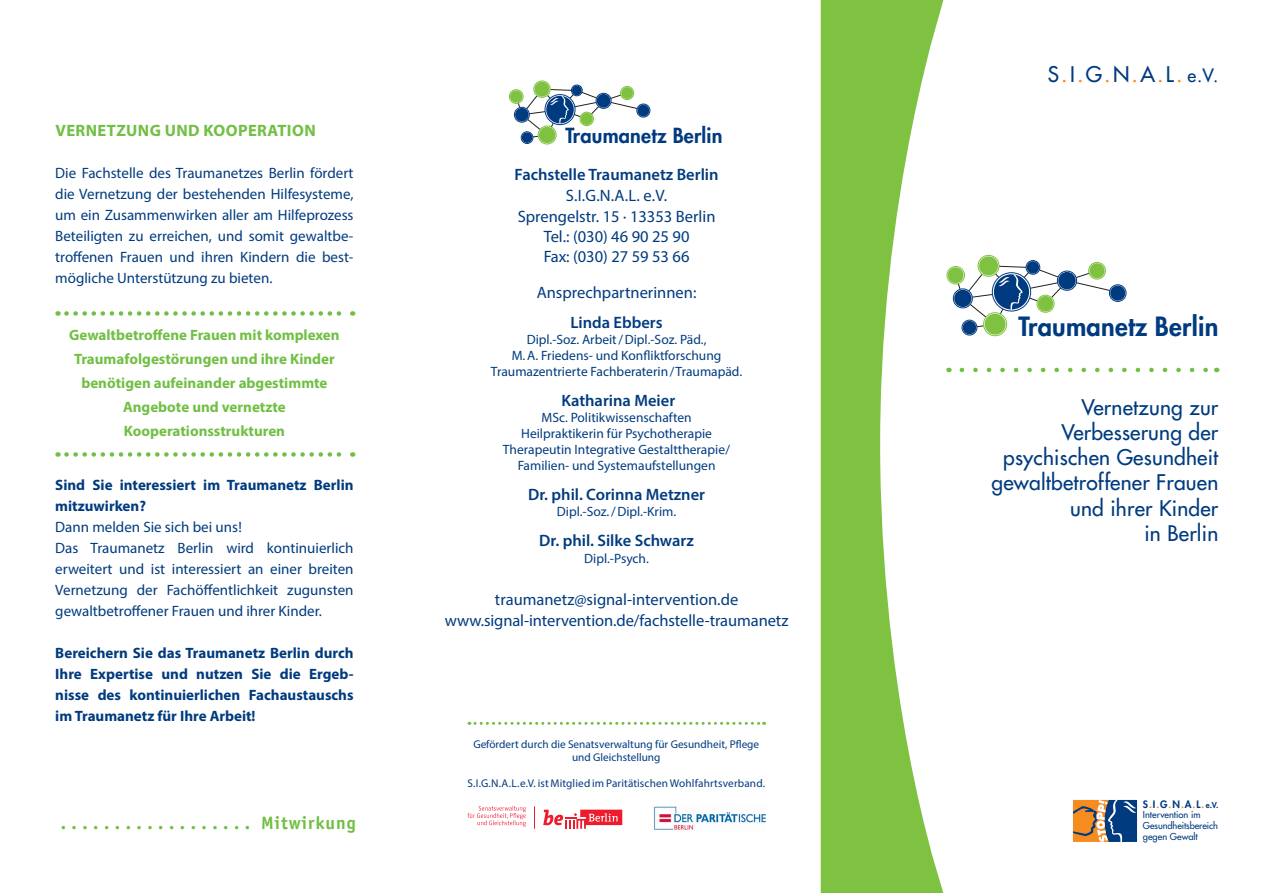
<style>
.page{position:relative;width:1263px;height:893px;background:#fff}
.page>*{position:absolute;margin:0;border:0;box-sizing:border-box;transform-origin:0 0}
.t1{font:800 25.8px "Futura Std";letter-spacing:.01em;color:#013b7f}
.t2{font:500 21px/25.2px "Futura Std";letter-spacing:.01em;color:#013b7f;text-align:right}
.t3{font:800 20.25px "Futura Std";letter-spacing:.01em;color:#013b7f}
.t4{font:700 18px "Officina Sans Std";letter-spacing:.05em;color:#71bf44}
.t5{font:16.5px/20.2px "Myriad Pro";color:#013b7f;text-align:center}
.t6{font:600 16.5px "Myriad Pro";color:#013b7f}
.t7{font:700 16.5px "Myriad Pro";letter-spacing:.025em;color:#71bf44}
.t8{font:15px/21px "Myriad Pro";color:#013b7f;text-align:justify}
.t9{font:700 15px/21px "Myriad Pro";color:#013b7f}
.t10{font:700 15px/24px "Myriad Pro";color:#71bf44;text-align:center}
.t11{font:13.5px/15.8px "Myriad Pro";color:#013b7f;text-align:center}
.t12{font:11.25px/13.5px "Myriad Pro";color:#013b7f;text-align:center}
.t13{font:800 9.9px "Futura Std";color:#013b7f}
.t14{font:500 9.3px/10.6px "Futura Std";color:#013b7f}
.s1{font-size:22.5px;color:#f68b1f}
.s2{font-size:18px}
.s3{color:#f68b1f}
.s4{font-size:7.95px}
</style>
<div class="page">
<svg style="left:66px;top:311px;width:287px;height:5px"></svg>
<svg style="left:66px;top:452px;width:287px;height:5px"></svg>
<svg style="left:543px;top:810px;width:79px;height:19px"></svg>
<svg style="left:534px;top:806px;width:1px;height:23px"></svg>
<svg style="left:467px;top:806px;width:59px;height:20px"></svg>
<img style="left:654px;top:806px;width:112px;height:24px">
<svg style="left:469px;top:722px;width:296px;height:3px"></svg>
<div style="left:534px;top:81px;width:16px;height:17px;border:1px solid #7fc241;border-radius:50%"></div>
<div style="left:535px;top:82px;width:14px;height:15px;background:#7fc241;border-radius:50%"></div>
<div style="left:538px;top:126px;width:18px;height:18px;border:1px solid #7fc241;border-radius:50%"></div>
<div style="left:539px;top:127px;width:16px;height:16px;background:#7fc241;border-radius:50%"></div>
<div style="left:514px;top:107px;width:15px;height:15px;border:1px solid #013b7f;border-radius:50%"></div>
<div style="left:571px;top:85px;width:11px;height:11px;border:1px solid #013b7f;border-radius:50%"></div>
<div style="left:572px;top:86px;width:10px;height:9px;background:#013b7f;border-radius:50%"></div>
<div style="left:509px;top:90px;width:14px;height:13px;background:#93cb5e;border-radius:50%"></div>
<div style="left:509px;top:90px;width:14px;height:14px;border:1px solid #7fc241;border-radius:50%"></div>
<div style="left:510px;top:90px;width:12px;height:13px;background:#7fc241;border-radius:50%"></div>
<div style="left:637px;top:104px;width:13px;height:13px;background:#426da0;border-radius:50%"></div>
<div style="left:637px;top:104px;width:13px;height:13px;border:1px solid #013b7f;border-radius:50%"></div>
<div style="left:637px;top:105px;width:12px;height:11px;background:#013b7f;border-radius:50%"></div>
<div style="left:620px;top:86px;width:14px;height:14px;border:1px solid #7fc241;border-radius:50%"></div>
<svg style="left:621px;top:87px;width:12px;height:12px"></svg>
<div style="left:521px;top:132px;width:12px;height:11px;background:#4a73a3;border-radius:50%"></div>
<div style="left:521px;top:132px;width:12px;height:12px;border:1px solid #013b7f;border-radius:50%"></div>
<div style="left:522px;top:132px;width:10px;height:11px;background:#013b7f;border-radius:50%"></div>
<svg style="left:516px;top:89px;width:128px;height:49px"></svg>
<svg style="left:821px;top:0;width:123px;height:893px;fill:#7fc241"></svg>
<svg style="left:1073px;top:800px;width:64px;height:42px"></svg>
<div style="left:978px;top:255px;width:21px;height:22px;border:1px solid #7fc241;border-radius:50%"></div>
<div style="left:979px;top:256px;width:19px;height:19px;background:#7fc241;border-radius:50%"></div>
<svg style="left:983px;top:313px;width:23px;height:23px"></svg>
<div style="left:983px;top:312px;width:24px;height:24px;border:1px solid #7fc241;border-radius:50%"></div>
<div style="left:985px;top:314px;width:20px;height:21px;background:#7fc241;border-radius:50%"></div>
<div style="left:953px;top:289px;width:19px;height:19px;border:1px solid #013b7f;border-radius:50%"></div>
<div style="left:1026px;top:260px;width:14px;height:14px;border:1px solid #013b7f;border-radius:50%"></div>
<div style="left:1027px;top:261px;width:12px;height:13px;background:#013b7f;border-radius:50%"></div>
<div style="left:947px;top:266px;width:18px;height:18px;border:1px solid #7fc241;border-radius:50%"></div>
<div style="left:948px;top:267px;width:15px;height:16px;background:#7fc241;border-radius:50%"></div>
<div style="left:1109px;top:285px;width:17px;height:17px;border:1px solid #013b7f;border-radius:50%"></div>
<div style="left:1110px;top:286px;width:15px;height:15px;background:#013b7f;border-radius:50%"></div>
<div style="left:1088px;top:262px;width:17px;height:17px;border:1px solid #7fc241;border-radius:50%"></div>
<svg style="left:1089px;top:263px;width:15px;height:15px"></svg>
<div style="left:962px;top:320px;width:15px;height:15px;background:#4a74a4;border-radius:50%"></div>
<div style="left:962px;top:320px;width:15px;height:15px;border:1px solid #013b7f;border-radius:50%"></div>
<div style="left:963px;top:321px;width:13px;height:13px;background:#013b7f;border-radius:50%"></div>
<svg style="left:955px;top:265px;width:163px;height:63px"></svg>
<svg style="left:962px;top:368px;width:246px;height:4px"></svg>
<p class="t7" style="left:55px;top:119px;width:262px">Vernetzung und Kooperation</p>
<p class="t8" style="left:55px;top:162px;width:300px">Die Fachstelle des Traumanetzes Berlin fördert die Vernetzung der bestehenden Hilfesysteme, um ein Zusammenwirken aller am Hilfeprozess Beteiligten zu erreichen, und somit gewaltbe&shy;troffenen Frauen und ihren Kindern die best&shy;mögliche Unterstützung zu bieten.</p>
<p class="t10" style="left:69px;top:322px;width:272px">Gewaltbetroffene Frauen mit komplexen Traumafolgestörungen und ihre Kinder benötigen aufeinander abgestimmte Angebote und vernetzte Kooperationsstrukturen</p>
<p class="t9" style="left:55px;top:474px;width:300px">Sind Sie interessiert im Traumanetz Berlin mitzuwirken?</p>
<p class="t8" style="left:55px;top:516px;width:300px;text-align:left">Dann melden Sie sich bei uns!<br>Das Traumanetz Berlin wird kontinuierlich erweitert und ist interessiert an einer breiten Vernetzung der Fachöffentlichkeit zugunsten gewaltbetroffener Frauen und ihrer Kinder.</p>
<p class="t9" style="left:55px;top:642px;width:300px;text-align:justify">Bereichern Sie das Traumanetz Berlin durch Ihre Expertise und nutzen Sie die Ergeb&shy;nisse des kontinuierlichen Fachaustauschs im Traumanetz für Ihre Arbeit!</p>
<p class="t4" style="left:61px;top:812px;width:297px">. . . . . . . . . . . . . . . . . . Mitwirkung</p>
<h3 class="t3" style="left:565px;top:122px;width:159px">Traumanetz Berlin</h3>
<p class="t6" style="left:515px;top:164px;width:205px">Fachstelle Traumanetz Berlin</p>
<p class="t5" style="left:518px;top:185px;width:199px">S.I.G.N.A.L. e.V.<br>Sprengelstr. 15 · 13353 Berlin<br>Tel.: (030) 46 90 25 90<br>Fax: (030) 27 59 53 66</p>
<p class="t5" style="left:537px;top:282px;width:161px">Ansprechpartnerinnen:</p>
<p class="t6" style="left:570px;top:312px;width:94px">Linda Ebbers</p>
<p class="t11" style="left:491px;top:332px;width:253px">Dipl.-Soz. Arbeit/Dipl.-Soz. Päd.,<br>M.A. Friedens- und Konfliktforschung<br>Traumazentrierte Fachberaterin/Traumapäd.</p>
<p class="t6" style="left:561px;top:390px;width:115px">Katharina Meier</p>
<p class="t11" style="left:503px;top:410px;width:229px">MSc. Politikwissenschaften Heilpraktikerin für Psychotherapie Therapeutin Integrative Gestalttherapie/ Familien- und Systemaufstellungen</p>
<p class="t6" style="left:528px;top:484px;width:179px">Dr. phil. Corinna Metzner</p>
<p class="t11" style="left:557px;top:504px;width:121px">Dipl.-Soz./Dipl.-Krim.</p>
<p class="t6" style="left:539px;top:530px;width:156px">Dr. phil. Silke Schwarz</p>
<p class="t11" style="left:584px;top:550px;width:66px">Dipl.-Psych.</p>
<p class="t5" style="left:445px;top:588px;width:345px;line-height:21px">traumanetz@signal-intervention.de www.signal-intervention.de/fachstelle-traumanetz</p>
<p class="t12" style="left:473px;top:737px;width:287px">Gefördert durch die Senatsverwaltung für Gesundheit, Pflege und Gleichstellung</p>
<p class="t12" style="left:467px;top:776px;width:299px">S.I.G.N.A.L. e.V. ist Mitglied im Paritätischen Wohlfahrtsverband.</p>
<h2 class="t2" style="left:1048px;top:62px;width:172px">S<span class="s1">.</span>I<span class="s1">.</span>G<span class="s1">.</span>N<span class="s1">.</span>A<span class="s1">.</span>L<span class="s1">.</span> <span class="s2">e.V.</span></h2>
<h1 class="t1" style="left:1018px;top:310px;width:201px">Traumanetz Berlin</h1>
<h2 class="t2" style="left:991px;top:395px;width:228px">Vernetzung zur<br>Verbesserung der psychischen Gesundheit gewaltbetroffener Frauen und ihrer Kinder<br>in Berlin</h2>
<p class="t13" style="left:1143px;top:798px;width:77px">S<span class="s3">.</span>I<span class="s3">.</span>G<span class="s3">.</span>N<span class="s3">.</span>A<span class="s3">.</span>L<span class="s3">.</span><span class="s4">e.V.</span></p>
<p class="t14" style="left:1143px;top:810px;width:77px">Intervention im<br>Gesundheitsbereich gegen Gewalt</p>
</div>
